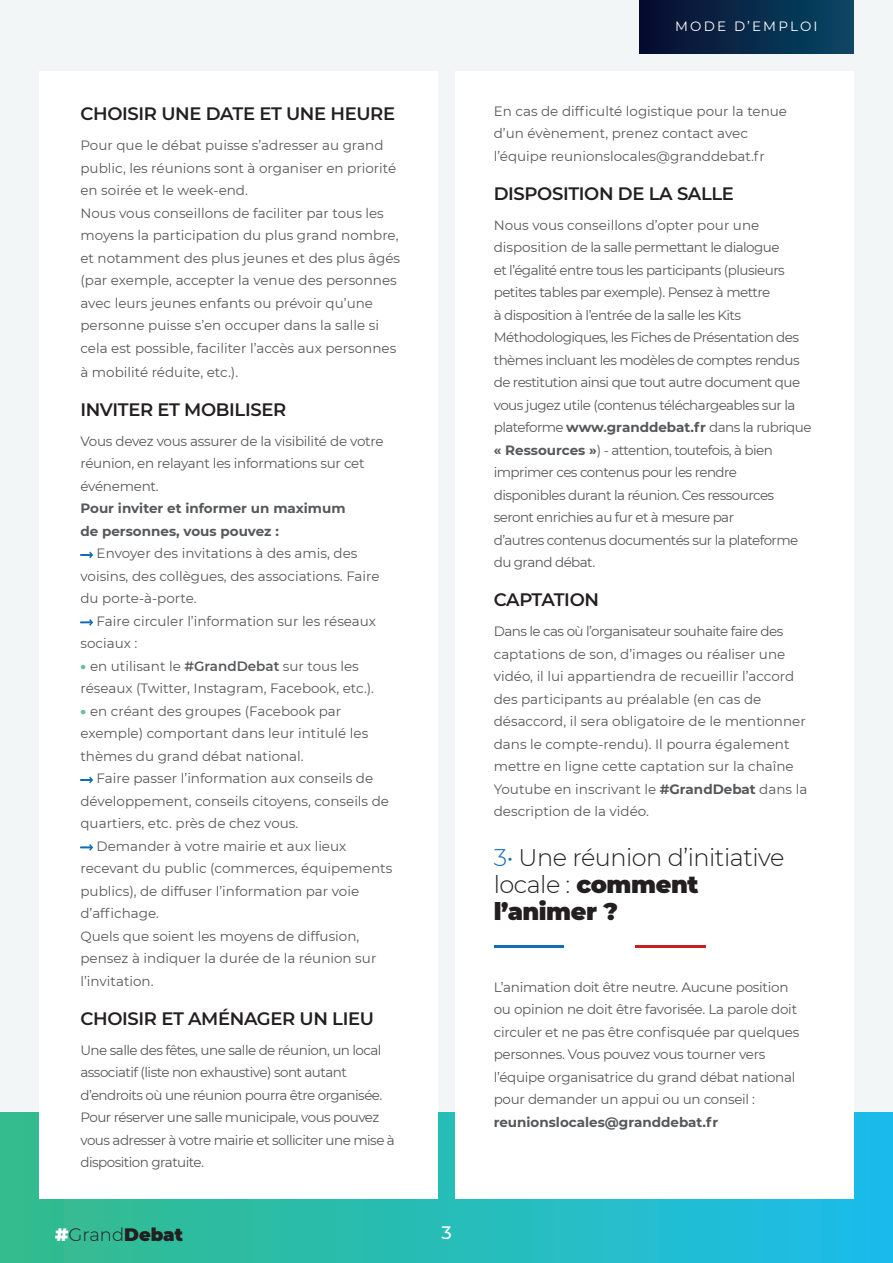
<style>
.page{position:relative;width:893px;height:1263px;background:#f3f6f7}
.page>*{position:absolute;margin:0;border:0;box-sizing:border-box;transform-origin:0 0}
.t1{font:300 24px/27px "Montserrat";letter-spacing:-.02em;color:#231f20}
.t2{font:600 18px "Montserrat";letter-spacing:-.02em;color:#231f20}
.t3{font:300 18px "Montserrat";color:#231f20}
.t4{font:500 18px "Montserrat";color:#fff}
.t5{font:13.5px/22.5px "Montserrat";letter-spacing:-.01em;color:#57585a}
.t6{font:13.5px/22.5px "Montserrat";letter-spacing:-.04em;color:#57585a}
.t7{font:700 13.5px/22.5px "Montserrat";color:#57585a}
.t8{font:13.5px "Montserrat";letter-spacing:.16em;color:#fff}
.s1{font-weight:900;color:#60c29d}
.s2{font-weight:600}
.s3{font-weight:900;color:#fff}
.s4{font-weight:900}
.s5{font-weight:700}
.s6{color:#126db7}
</style>
<div class="page">
<div style="left:0;top:1112px;width:893px;height:151px;background:linear-gradient(to right,#3abd8c,#22bfeb)"></div>
<div style="left:39px;top:71px;width:398px;height:1127px;background:#fff"></div>
<div style="left:455px;top:71px;width:399px;height:1127px;background:#fff"></div>
<svg style="left:80px;top:551px;width:13px;height:8px"></svg>
<svg style="left:80px;top:619px;width:13px;height:7px"></svg>
<svg style="left:80px;top:776px;width:13px;height:8px"></svg>
<svg style="left:80px;top:844px;width:13px;height:7px"></svg>
<hr style="left:494px;top:946px;width:70px;height:2px;background:#126db7">
<hr style="left:635px;top:946px;width:71px;height:2px;background:#c81f26">
<div style="left:639px;top:0;width:215px;height:53px;background:linear-gradient(to right,#080b2e,#094764)"></div>
<hr style="left:892px;top:1112px;width:1px;height:151px;background:#1ab9ec">
<h2 class="t2" style="left:80px;top:101px;width:316px">CHOISIR UNE DATE ET UNE HEURE</h2>
<p class="t5" style="left:80px;top:134px;width:321px">Pour que le débat puisse s’adresser au grand public, les réunions sont à organiser en priorité en soirée et le week-end.<br>Nous vous conseillons de faciliter par tous les moyens la participation du plus grand nombre, et notamment des plus jeunes et des plus âgés (par exemple, accepter la venue des personnes avec leurs jeunes enfants ou prévoir qu’une personne puisse s’en occuper dans la salle si cela est possible, faciliter l’accès aux personnes</p>
<p class="t5" style="left:80px;top:360px;width:159px">à mobilité réduite, etc.).</p>
<h2 class="t2" style="left:80px;top:397px;width:207px">INVITER ET MOBILISER</h2>
<p class="t5" style="left:80px;top:429px;width:305px">Vous devez vous assurer de la visibilité de votre réunion, en relayant les informations sur cet événement.</p>
<p class="t7" style="left:80px;top:496px;width:267px">Pour inviter et informer un maximum de personnes, vous pouvez :</p>
<p class="t5" style="left:80px;top:542px;width:301px;text-indent:16px">Envoyer des invitations à des amis, des voisins, des collègues, des associations. Faire du porte-à-porte.</p>
<p class="t5" style="left:80px;top:609px;width:297px;text-indent:16px">Faire circuler l’information sur les réseaux sociaux :</p>
<p class="t5" style="left:80px;top:654px;width:295px"><span class="s1">•</span> en utilisant le <span class="s2">#GrandDebat</span> sur tous les réseaux (Twitter, Instagram, Facebook, etc.).</p>
<p class="t5" style="left:80px;top:699px;width:289px"><span class="s1">•</span> en créant des groupes (Facebook par exemple) comportant dans leur intitulé les thèmes du grand débat national.</p>
<p class="t5" style="left:97px;top:767px;width:278px">Faire passer l’information aux conseils de</p>
<p class="t5" style="left:80px;top:789px;width:310px">développement, conseils citoyens, conseils de</p>
<p class="t5" style="left:80px;top:812px;width:219px">quartiers, etc. près de chez vous.</p>
<p class="t5" style="left:97px;top:834px;width:251px">Demander à votre mairie et aux lieux</p>
<p class="t5" style="left:80px;top:857px;width:313px">recevant du public (commerces, équipements</p>
<p class="t5" style="left:80px;top:879px;width:280px">publics), de diffuser l’information par voie</p>
<p class="t5" style="left:80px;top:902px;width:80px">d’affichage.</p>
<p class="t5" style="left:80px;top:924px;width:280px">Quels que soient les moyens de diffusion,</p>
<p class="t5" style="left:80px;top:947px;width:297px">pensez à indiquer la durée de la réunion sur</p>
<p class="t5" style="left:80px;top:969px;width:75px">l’invitation.</p>
<h2 class="t2" style="left:80px;top:1006px;width:295px">CHOISIR ET AMÉNAGER UN LIEU</h2>
<p class="t6" style="left:80px;top:1038px;width:316px">Une salle des fêtes, une salle de réunion, un local associatif (liste non exhaustive) sont autant d’endroits où une réunion pourra être organisée.<br>Pour réserver une salle municipale, vous pouvez vous adresser à votre mairie et solliciter une mise à disposition gratuite.</p>
<h2 class="t3" style="left:55px;top:1222px;width:129px"><span class="s3">#</span>Grand<span class="s4">Debat</span></h2>
<h2 class="t4" style="left:441px;top:1220px;width:12px">3</h2>
<p class="t8" style="left:675px;top:17px;width:144px">MODE D’EMPLOI</p>
<p class="t5" style="left:494px;top:99px;width:295px">En cas de difficulté logistique pour la tenue d’un évènement, prenez contact avec l’équipe reunionslocales@granddebat.fr</p>
<h2 class="t2" style="left:494px;top:181px;width:242px">DISPOSITION DE LA SALLE</h2>
<p class="t6" style="left:494px;top:213px;width:319px">Nous vous conseillons d’opter pour une disposition de la salle permettant le dialogue<br>et l’égalité entre tous les participants (plusieurs petites tables par exemple). Pensez à mettre<br>à disposition à l’entrée de la salle les Kits Méthodologiques, les Fiches de Présentation des thèmes incluant les modèles de comptes rendus de restitution ainsi que tout autre document que vous jugez utile (contenus téléchargeables sur la plateforme <span class="s5">www.granddebat.fr</span> dans la rubrique <span class="s5">« Ressources »</span>) - attention, toutefois, à bien imprimer ces contenus pour les rendre disponibles durant la réunion. Ces ressources seront enrichies au fur et à mesure par<br>d’autres contenus documentés sur la plateforme du grand débat.</p>
<h2 class="t2" style="left:494px;top:587px;width:107px">CAPTATION</h2>
<p class="t5" style="left:494px;top:620px;width:315px">Dans le cas où l’organisateur souhaite faire des captations de son, d’images ou réaliser une vidéo, il lui appartiendra de recueillir l’accord des participants au préalable (en cas de désaccord, il sera obligatoire de le mentionner dans le compte-rendu). Il pourra également mettre en ligne cette captation sur la chaîne Youtube en inscrivant le <span class="s5">#GrandDebat</span> dans la description de la vidéo.</p>
<h1 class="t1" style="left:494px;top:843px;width:292px"><span class="s6">3•</span> Une réunion d’initiative locale : <span class="s4">comment l’animer ?</span></h1>
<p class="t5" style="left:494px;top:975px;width:307px">L’animation doit être neutre. Aucune position ou opinion ne doit être favorisée. La parole doit circuler et ne pas être confisquée par quelques personnes. Vous pouvez vous tourner vers l’équipe organisatrice du grand débat national pour demander un appui ou un conseil :</p>
<p class="t7" style="left:494px;top:1110px;width:226px">reunionslocales@granddebat.fr</p>
</div>
